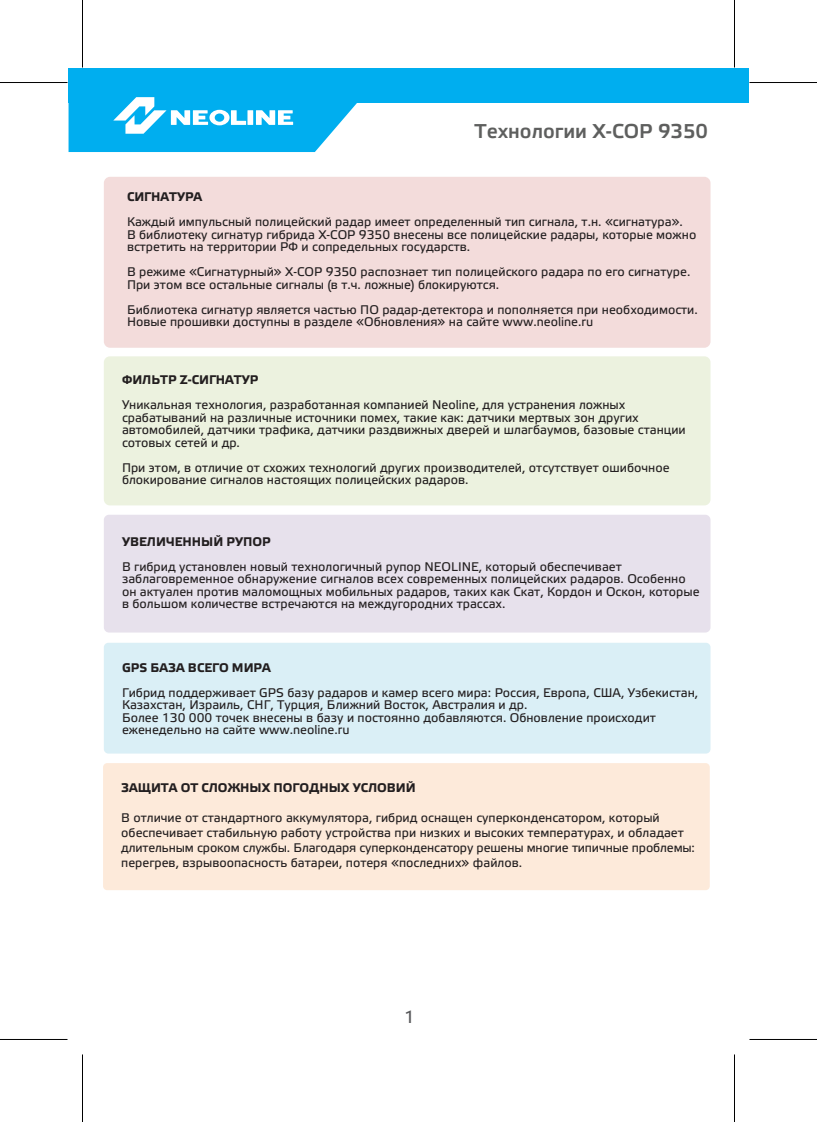
<style>
.page{position:relative;width:817px;height:1122px;background:#fff}
.page>*{position:absolute;margin:0;border:0;box-sizing:border-box;transform-origin:0 0}
.t1{font:20px "Elektra Medium Pro";color:#5e5f5e}
.t2{font:17.5px "Elektra Text Pro";color:#57585a}
.t3{font:12.5px/12.5px "Elektra Text Pro";color:#231f20}
.t4{font:700 12.5px "Elektra Text Pro";color:#231f20}
</style>
<div class="page">
<div style="left:104px;top:177px;width:606px;height:171px;background:#f3dcdb;border-radius:6px"></div>
<div style="left:104px;top:356px;width:606px;height:149px;background:#ecf2df;border-radius:6px"></div>
<div style="left:104px;top:515px;width:606px;height:117px;background:#e7e1ec;border-radius:5px"></div>
<div style="left:104px;top:643px;width:606px;height:110px;background:#daeff6;border-radius:5px"></div>
<div style="left:68px;top:68px;width:681px;height:35px;background:#00aeef"></div>
<svg style="left:69px;top:97px;width:288px;height:55px"></svg>
<div style="left:103px;top:763px;width:607px;height:127px;background:#fdeada;border-radius:4px"></div>
<hr style="left:0;top:82px;width:68px;height:1px;background:#000">
<hr style="left:749px;top:82px;width:68px;height:1px;background:#000">
<hr style="left:0;top:1039px;width:68px;height:1px;background:#000">
<hr style="left:749px;top:1039px;width:68px;height:1px;background:#000">
<hr style="left:82px;top:0;width:1px;height:67px;background:#000">
<hr style="left:82px;top:1054px;width:1px;height:68px;background:#000">
<hr style="left:734px;top:0;width:1px;height:67px;background:#000">
<hr style="left:734px;top:1054px;width:1px;height:68px;background:#000">
<h1 class="t1" style="left:475px;top:121px;width:235px">Технологии X-COP 9350</h1>
<p class="t4" style="left:127px;top:190px;width:77px">СИГНАТУРА</p>
<p class="t3" style="left:127px;top:216px;width:571px">Каждый импульсный полицейский радар имеет определенный тип сигнала, т.н. «сигнатура».<br>В библиотеку сигнатур гибрида X-COP 9350 внесены все полицейские радары, которые можно встретить на территории РФ и сопредельных государств.</p>
<p class="t3" style="left:127px;top:266px;width:565px">В режиме «Сигнатурный» X-COP 9350 распознает тип полицейского радара по его сигнатуре.<br>При этом все остальные сигналы (в т.ч. ложные) блокируются.</p>
<p class="t3" style="left:127px;top:304px;width:572px">Библиотека сигнатур является частью ПО радар-детектора и пополняется при необходимости.<br>Новые прошивки доступны в разделе «Обновления» на сайте www.neoline.ru</p>
<p class="t4" style="left:122px;top:373px;width:138px">ФИЛЬТР Z-СИГНАТУР</p>
<p class="t3" style="left:122px;top:399px;width:565px">Уникальная технология, разработанная компанией Neoline, для устранения ложных срабатываний на различные источники помех, такие как: датчики мертвых зон других автомобилей, датчики трафика, датчики раздвижных дверей и шлагбаумов, базовые станции сотовых сетей и др.</p>
<p class="t3" style="left:122px;top:462px;width:549px">При этом, в отличие от схожих технологий других производителей, отсутствует ошибочное блокирование сигналов настоящих полицейских радаров.</p>
<p class="t4" style="left:122px;top:534px;width:150px">УВЕЛИЧЕННЫЙ РУПОР</p>
<p class="t3" style="left:122px;top:560px;width:579px">В гибрид установлен новый технологичный рупор NEOLINE, который обеспечивает заблаговременное обнаружение сигналов всех современных полицейских радаров. Особенно он актуален против маломощных мобильных радаров, таких как Скат, Кордон и Оскон, которые в большом количестве встречаются на междугородних трассах.</p>
<p class="t4" style="left:122px;top:660px;width:150px">GPS БАЗА ВСЕГО МИРА</p>
<p class="t3" style="left:122px;top:686px;width:578px">Гибрид поддерживает GPS базу радаров и камер всего мира: Россия, Европа, США, Узбекистан, Казахстан, Израиль, СНГ, Турция, Ближний Восток, Австралия и др.<br>Более 130 000 точек внесены в базу и постоянно добавляются. Обновление происходит еженедельно на сайте www.neoline.ru</p>
<p class="t4" style="left:121px;top:781px;width:296px">ЗАЩИТА ОТ СЛОЖНЫХ ПОГОДНЫХ УСЛОВИЙ</p>
<p class="t3" style="left:121px;top:811px;width:575px;line-height:15px">В отличие от стандартного аккумулятора, гибрид оснащен суперконденсатором, который обеспечивает стабильную работу устройства при низких и высоких температурах, и обладает длительным сроком службы. Благодаря суперконденсатору решены многие типичные проблемы: перегрев, взрывоопасность батареи, потеря «последних» файлов.</p>
<h2 class="t2" style="left:404px;top:1007px;width:12px">1</h2>
</div>
